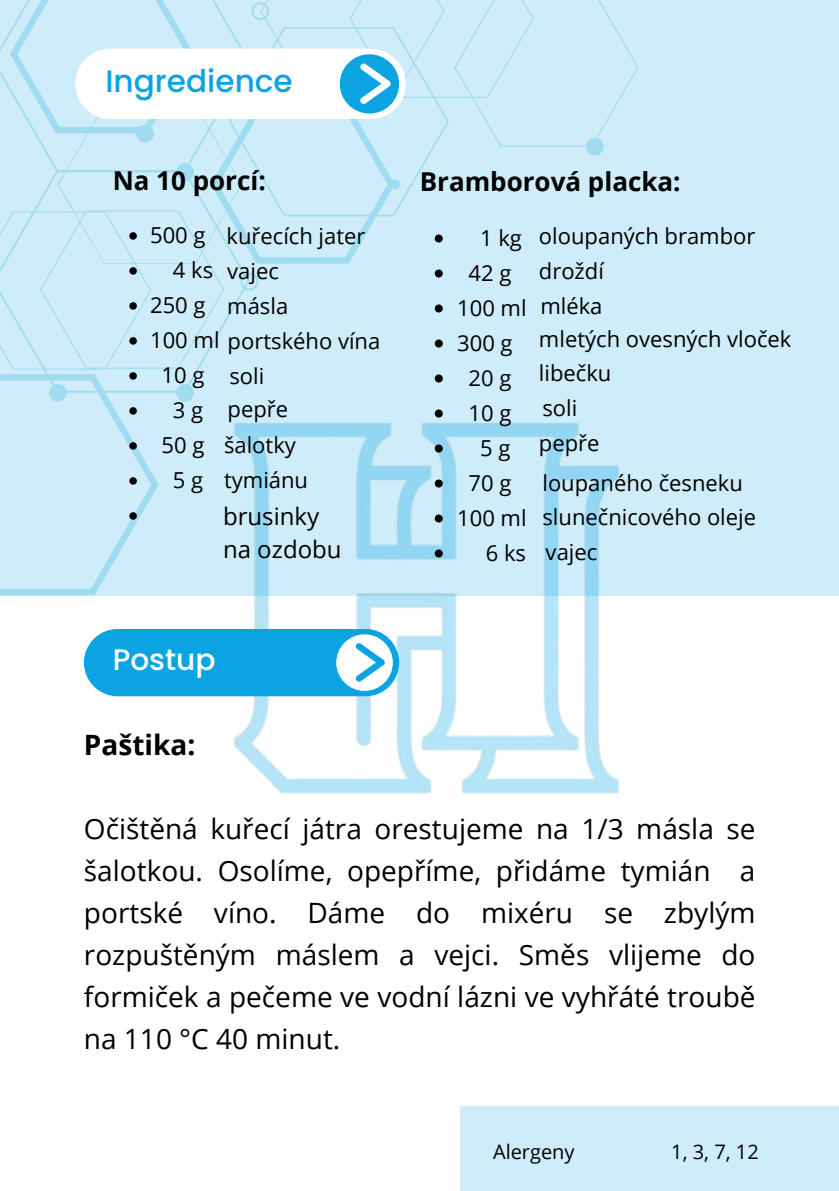
<style>
.page{position:relative;width:839px;height:1191px;background:#fff}
.page>*{position:absolute;margin:0;border:0;box-sizing:border-box;transform-origin:0 0}
.t1{font:500 31.2px "Poppins";color:#0ca3e3}
.t2{font:500 29.6px "Poppins";color:#fff}
.t3{font:28px/42px "Open Sans";color:#000;text-align:justify}
.t4{font:700 28px "Open Sans";color:#000}
.t5{font:700 26px "Open Sans";color:#000}
.t6{font:24px/33px "Open Sans";color:#000}
.t7{font:22px/34.6px "Open Sans";color:#000}
.t8{font:20px "Open Sans";color:#000}
</style>
<div class="page">
<div style="left:0;top:0;width:838px;height:595px;background:#ceecf9"></div>
<img style="left:203px;top:595px;width:432px;height:199px">
<div style="left:460px;top:1107px;width:378px;height:84px;background:#ceecf9"></div>
<div style="left:84px;top:629px;width:315px;height:67px;background:#0ca3e3;border-radius:34px"></div>
<div style="left:336px;top:634px;width:57px;height:57px;background:#fff;border-radius:50%"></div>
<svg style="left:356px;top:643px;width:28px;height:39px"></svg>
<svg style="left:0;top:0;width:638px;height:595px"></svg>
<h1 class="t1" style="left:105px;top:59px;width:189px">Ingredience</h1>
<p class="t5" style="left:113px;top:162px;width:155px">Na 10 porcí:</p>
<p class="t7" style="left:150px;top:217px;width:57px">500 g</p>
<p class="t7" style="left:173px;top:252px;width:42px">4 ks</p>
<p class="t7" style="left:150px;top:287px;width:57px">250 g</p>
<p class="t7" style="left:150px;top:323px;width:232px">100 ml portského vína</p>
<p class="t7" style="left:161px;top:357px;width:44px">10 g</p>
<p class="t7" style="left:173px;top:392px;width:32px">3 g</p>
<p class="t7" style="left:161px;top:427px;width:44px">50 g</p>
<p class="t7" style="left:173px;top:462px;width:32px">5 g</p>
<p class="t7" style="left:226px;top:218px;width:140px">kuřecích jater vajec<br>másla</p>
<p class="t7" style="left:228px;top:359px;width:62px;line-height:32.8px">soli pepře</p>
<p class="t7" style="left:224px;top:428px;width:86px">šalotky tymiánu</p>
<p class="t6" style="left:223px;top:499px;width:120px">brusinky na ozdobu</p>
<h2 class="t2" style="left:113px;top:639px;width:104px">Postup</h2>
<p class="t4" style="left:84px;top:725px;width:113px">Paštika:</p>
<p class="t5" style="left:420px;top:163px;width:262px">Bramborová placka:</p>
<p class="t7" style="left:480px;top:220px;width:43px">1 kg</p>
<p class="t7" style="left:468px;top:255px;width:44px">42 g</p>
<p class="t7" style="left:457px;top:290px;width:71px">100 ml</p>
<p class="t7" style="left:457px;top:325px;width:57px">300 g</p>
<p class="t7" style="left:468px;top:360px;width:44px">20 g</p>
<p class="t7" style="left:468px;top:395px;width:44px">10 g</p>
<p class="t7" style="left:480px;top:430px;width:32px">5 g</p>
<p class="t7" style="left:468px;top:465px;width:44px">70 g</p>
<p class="t7" style="left:457px;top:500px;width:71px">100 ml</p>
<p class="t7" style="left:485px;top:535px;width:42px">6 ks</p>
<p class="t7" style="left:539px;top:217px;width:218px;line-height:35.4px">oloupaných brambor droždí</p>
<p class="t7" style="left:540px;top:288px;width:64px">mléka</p>
<p class="t7" style="left:539px;top:321px;width:254px">mletých ovesných vloček libečku<br>soli<br>pepře</p>
<p class="t7" style="left:542px;top:465px;width:215px">loupaného česneku slunečnicového oleje vajec</p>
<p class="t3" style="left:84px;top:807px;width:673px">Očištěná kuřecí játra orestujeme na 1/3 másla se šalotkou. Osolíme, opepříme, přidáme tymián a portské víno. Dáme do mixéru se zbylým rozpuštěným máslem a vejci. Směs vlijeme do formiček a pečeme ve vodní lázni ve vyhřáté troubě na 110 °C 40 minut.</p>
<p class="t8" style="left:493px;top:1137px;width:83px">Alergeny</p>
<p class="t8" style="left:671px;top:1137px;width:89px">1, 3, 7, 12</p>
</div>
